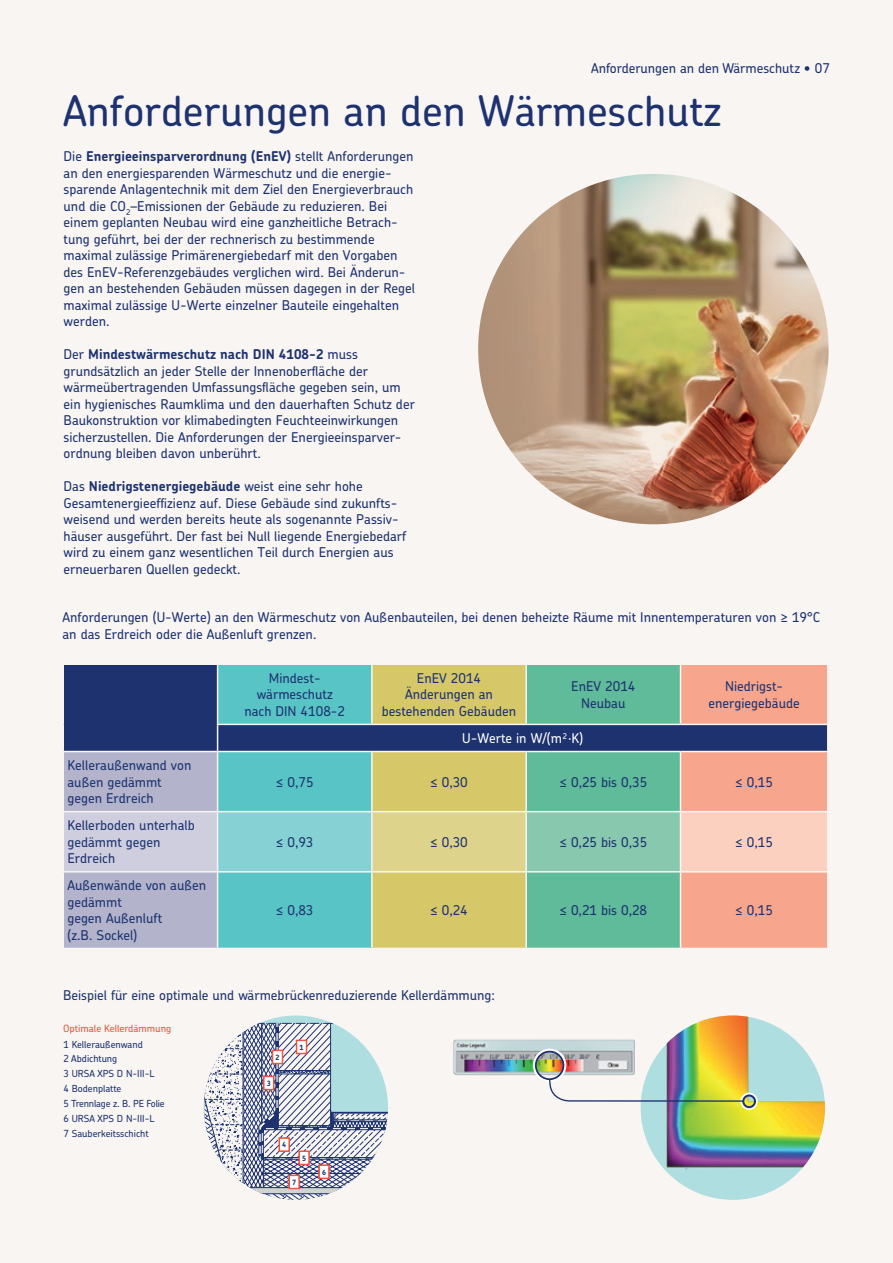
<style>
.page{position:relative;width:893px;height:1263px;background:#f8f5f3}
.page>*{position:absolute;margin:0;border:0;box-sizing:border-box;transform-origin:0 0}
.t1{font:500 42px "Chevin Pro";color:#1d326f}
.t2{font:500 13.5px/16.5px "Chevin Pro";color:#1d326f}
.t3{font:500 13.5px "Chevin Pro";color:#fff}
.t4{font:500 10.05px "Chevin Pro";color:#f0523e}
.t5{font:500 9.75px/14.9px "Chevin Pro";color:#1d326f}
.t6{font:700 7.35px "Chevin Pro";color:#1d326f}
.s1{font-weight:700}
</style>
<div class="page">
<svg style="left:63px;top:664px;width:765px;height:284px"></svg>
<hr style="left:63px;top:752px;width:1px;height:59px;background:#f8f5f3">
<hr style="left:63px;top:751px;width:155px;height:1px;background:#f8f5f3">
<hr style="left:217px;top:752px;width:1px;height:59px;background:#f8f5f3">
<hr style="left:218px;top:751px;width:154px;height:1px;background:#f8f5f3">
<hr style="left:371px;top:752px;width:2px;height:59px;background:#f8f5f3">
<hr style="left:372px;top:751px;width:154px;height:1px;background:#f8f5f3">
<hr style="left:525px;top:752px;width:2px;height:59px;background:#f8f5f3">
<hr style="left:526px;top:751px;width:154px;height:1px;background:#f8f5f3">
<hr style="left:680px;top:752px;width:1px;height:59px;background:#f8f5f3">
<hr style="left:680px;top:751px;width:148px;height:1px;background:#f8f5f3">
<hr style="left:827px;top:752px;width:1px;height:59px;background:#f8f5f3">
<hr style="left:63px;top:812px;width:1px;height:59px;background:#f8f5f3">
<hr style="left:63px;top:811px;width:155px;height:1px;background:#f8f5f3">
<hr style="left:217px;top:812px;width:1px;height:59px;background:#f8f5f3">
<hr style="left:218px;top:811px;width:154px;height:1px;background:#f8f5f3">
<hr style="left:371px;top:812px;width:2px;height:59px;background:#f8f5f3">
<hr style="left:372px;top:811px;width:154px;height:1px;background:#f8f5f3">
<hr style="left:525px;top:812px;width:2px;height:59px;background:#f8f5f3">
<hr style="left:526px;top:811px;width:154px;height:1px;background:#f8f5f3">
<hr style="left:680px;top:812px;width:1px;height:59px;background:#f8f5f3">
<hr style="left:680px;top:811px;width:148px;height:1px;background:#f8f5f3">
<hr style="left:827px;top:812px;width:1px;height:59px;background:#f8f5f3">
<hr style="left:63px;top:872px;width:1px;height:76px;background:#f8f5f3">
<hr style="left:63px;top:871px;width:155px;height:1px;background:#f8f5f3">
<hr style="left:217px;top:872px;width:1px;height:76px;background:#f8f5f3">
<hr style="left:218px;top:871px;width:154px;height:1px;background:#f8f5f3">
<hr style="left:371px;top:872px;width:2px;height:76px;background:#f8f5f3">
<hr style="left:372px;top:871px;width:154px;height:1px;background:#f8f5f3">
<hr style="left:525px;top:872px;width:2px;height:76px;background:#f8f5f3">
<hr style="left:526px;top:871px;width:154px;height:1px;background:#f8f5f3">
<hr style="left:680px;top:872px;width:1px;height:76px;background:#f8f5f3">
<hr style="left:680px;top:871px;width:148px;height:1px;background:#f8f5f3">
<hr style="left:827px;top:872px;width:1px;height:76px;background:#f8f5f3">
<img style="left:478px;top:174px;width:350px;height:350px;border-radius:175px">
<img style="left:641px;top:1015px;width:184px;height:185px;border-radius:92px">
<img style="left:453px;top:1040px;width:182px;height:39px">
<div style="left:740px;top:1093px;width:18px;height:17px;border:3px solid #fff;border-radius:50%"></div>
<div style="left:742px;top:1094px;width:14px;height:14px;border:2px solid #1d326f;border-radius:50%"></div>
<div style="left:535px;top:1050px;width:30px;height:30px;border:2px solid #1d326f;border-radius:50%"></div>
<div style="left:533px;top:1049px;width:33px;height:33px;border:2px solid #fff;border-radius:50%"></div>
<svg style="left:548px;top:1078px;width:196px;height:24px"></svg>
<svg style="left:204px;top:1023px;width:184px;height:177px"></svg>
<div style="left:296px;top:1040px;width:11px;height:14px;background:#fff"></div>
<div style="left:296px;top:1040px;width:11px;height:14px;border:1px solid #f0523e"></div>
<div style="left:272px;top:1050px;width:11px;height:14px;background:#fff"></div>
<div style="left:272px;top:1050px;width:11px;height:14px;border:1px solid #f0523e"></div>
<div style="left:264px;top:1076px;width:10px;height:14px;background:#fff"></div>
<div style="left:263px;top:1076px;width:11px;height:14px;border:1px solid #f0523e"></div>
<div style="left:279px;top:1138px;width:10px;height:13px;background:#fff"></div>
<div style="left:279px;top:1137px;width:11px;height:15px;border:1px solid #f0523e"></div>
<div style="left:299px;top:1151px;width:10px;height:13px;background:#fff"></div>
<div style="left:298px;top:1150px;width:12px;height:15px;border:1px solid #f0523e"></div>
<div style="left:319px;top:1165px;width:10px;height:13px;background:#fff"></div>
<div style="left:318px;top:1164px;width:12px;height:15px;border:1px solid #f0523e"></div>
<div style="left:289px;top:1175px;width:10px;height:14px;background:#fff"></div>
<div style="left:288px;top:1175px;width:12px;height:14px;border:1px solid #f0523e"></div>
<p class="t2" style="left:591px;top:60px;width:240px">Anforderungen an den Wärmeschutz • 07</p>
<h1 class="t1" style="left:63px;top:83px;width:660px">Anforderungen an den Wärmeschutz</h1>
<p class="t2" style="left:64px;top:148px;width:353px">Die <span class="s1">Energieeinsparverordnung (EnEV)</span> stellt Anforderungen an den energiesparenden Wärmeschutz und die energie&shy;sparende Anlagentechnik mit dem Ziel den Energieverbrauch und die CO<sub>2</sub>–Emissionen der Gebäude zu reduzieren. Bei einem geplanten Neubau wird eine ganzheitliche Betrach&shy;tung geführt, bei der der rechnerisch zu bestimmende maximal zulässige Primärenergiebedarf mit den Vorgaben des EnEV-Referenzgebäudes verglichen wird. Bei Änderun&shy;gen an bestehenden Gebäuden müssen dagegen in der Regel maximal zulässige U-Werte einzelner Bauteile eingehalten werden.</p>
<p class="t2" style="left:64px;top:346px;width:353px">Der <span class="s1">Mindestwärmeschutz nach DIN 4108-2</span> muss grundsätzlich an jeder Stelle der Innenoberfläche der wärmeübertragenden Umfassungsfläche gegeben sein, um ein hygienisches Raumklima und den dauerhaften Schutz der Baukonstruktion vor klimabedingten Feuchteeinwirkungen sicherzustellen. Die Anforderungen der Energieeinsparver&shy;ordnung bleiben davon unberührt.</p>
<p class="t2" style="left:64px;top:478px;width:344px">Das <span class="s1">Niedrigstenergiegebäude</span> weist eine sehr hohe Gesamtenergieeffizienz auf. Diese Gebäude sind zukunfts&shy;weisend und werden bereits heute als sogenannte Passiv&shy;häuser ausgeführt. Der fast bei Null liegende Energiebedarf wird zu einem ganz wesentlichen Teil durch Energien aus erneuerbaren Quellen gedeckt.</p>
<p class="t2" style="left:63px;top:609px;width:759px">Anforderungen (U-Werte) an den Wärmeschutz von Außenbauteilen, bei denen beheizte Räume mit Innentemperaturen von ≥ 19°C an das Erdreich oder die Außenluft grenzen.</p>
<p class="t2" style="left:244px;top:669px;width:102px;text-align:center">Mindest&shy;wärmeschutz nach DIN 4108-2</p>
<p class="t2" style="left:382px;top:669px;width:136px;text-align:center">EnEV 2014<br>Änderungen an bestehenden Gebäuden</p>
<p class="t2" style="left:571px;top:678px;width:66px;text-align:center">EnEV 2014<br>Neubau</p>
<p class="t2" style="left:708px;top:678px;width:93px;text-align:center">Niedrigst&shy;energiegebäude</p>
<p class="t3" style="left:462px;top:729px;width:122px">U-Werte in W/(m²∙K)</p>
<p class="t2" style="left:68px;top:757px;width:126px">Kelleraußenwand von außen gedämmt gegen Erdreich</p>
<p class="t2" style="left:276px;top:773px;width:39px">≤ 0,75</p>
<p class="t2" style="left:430px;top:773px;width:39px">≤ 0,30</p>
<p class="t2" style="left:559px;top:773px;width:89px">≤ 0,25 bis 0,35</p>
<p class="t2" style="left:735px;top:773px;width:39px">≤ 0,15</p>
<p class="t2" style="left:67px;top:817px;width:129px">Kellerboden unterhalb gedämmt gegen<br>Erdreich</p>
<p class="t2" style="left:67px;top:877px;width:140px">Außenwände von außen gedämmt<br>gegen Außenluft<br>(z.B. Sockel)</p>
<p class="t2" style="left:276px;top:833px;width:39px">≤ 0,93</p>
<p class="t2" style="left:430px;top:833px;width:39px">≤ 0,30</p>
<p class="t2" style="left:559px;top:833px;width:89px">≤ 0,25 bis 0,35</p>
<p class="t2" style="left:735px;top:833px;width:39px">≤ 0,15</p>
<p class="t2" style="left:276px;top:902px;width:39px">≤ 0,83</p>
<p class="t2" style="left:430px;top:902px;width:39px">≤ 0,24</p>
<p class="t2" style="left:559px;top:902px;width:89px">≤ 0,21 bis 0,28</p>
<p class="t2" style="left:735px;top:902px;width:39px">≤ 0,15</p>
<p class="t2" style="left:63px;top:987px;width:433px">Beispiel für eine optimale und wärmebrückenreduzierende Kellerdämmung:</p>
<p class="t4" style="left:63px;top:1022px;width:110px">Optimale Kellerdämmung</p>
<p class="t6" style="left:299px;top:1042px;width:6px">1</p>
<p class="t6" style="left:275px;top:1052px;width:6px">2</p>
<p class="t6" style="left:267px;top:1078px;width:6px">3</p>
<p class="t5" style="left:63px;top:1036px;width:103px">1 Kelleraußenwand<br>2 Abdichtung<br>3 URSA XPS D N-III-L<br>4 Bodenplatte<br>5 Trennlage z. B. PE Folie<br>6 URSA XPS D N-III-L<br>7 Sauberkeitsschicht</p>
<p class="t6" style="left:282px;top:1140px;width:6px">4</p>
<p class="t6" style="left:302px;top:1153px;width:6px">5</p>
<p class="t6" style="left:292px;top:1177px;width:6px">7</p>
<p class="t6" style="left:322px;top:1167px;width:6px">6</p>
</div>
